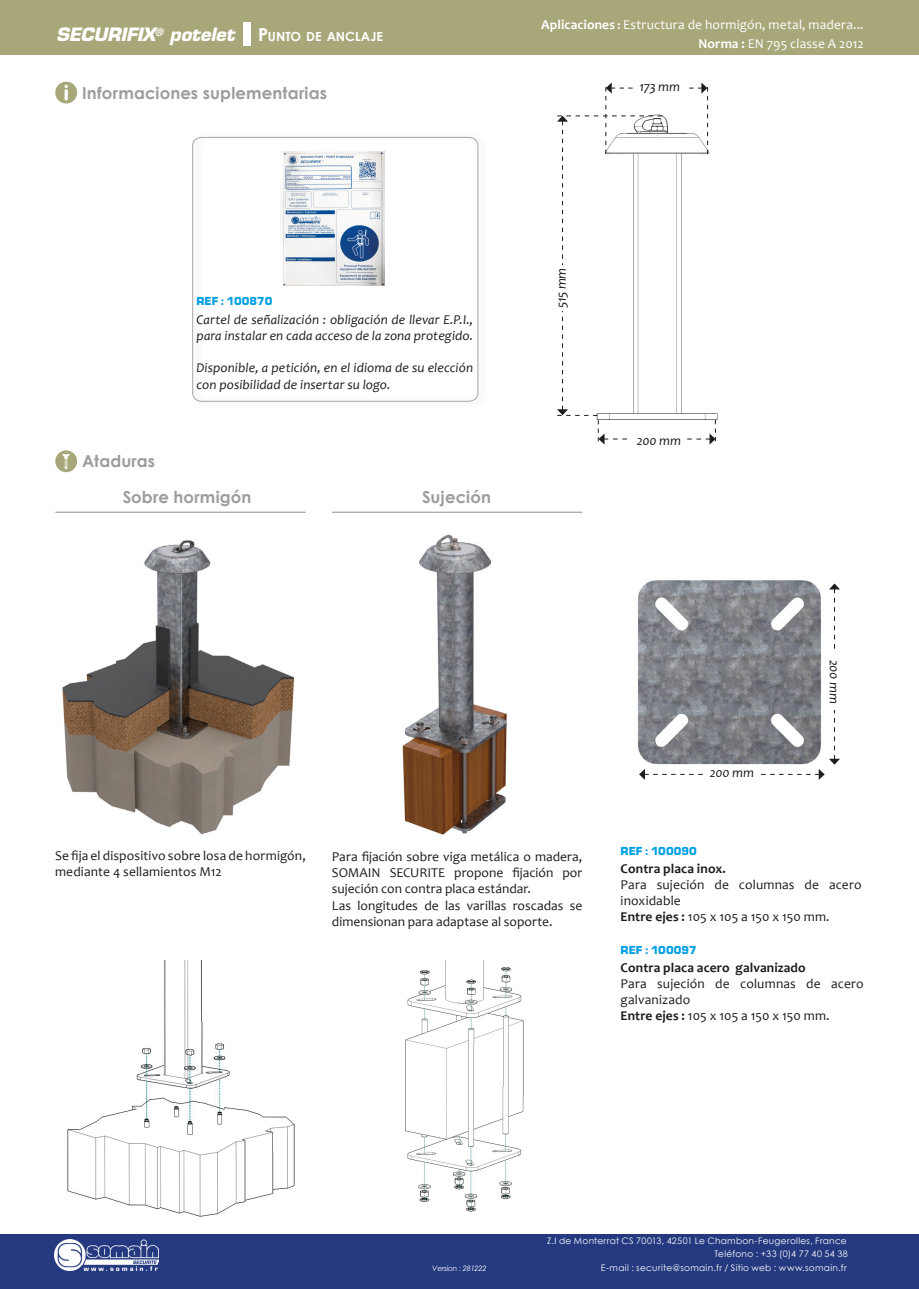
<style>
.page{position:relative;width:919px;height:1289px;background:#fff}
.page>*{position:absolute;margin:0;border:0;box-sizing:border-box;transform-origin:0 0}
.t1{font:italic 700 18px "Eurostile LT Std";letter-spacing:-.005em;color:#fff}
.t2{font:700 16.5px "Century Gothic";letter-spacing:.01em;color:#9d9d9d}
.t3{font:13.5px/16.2px "Candara";letter-spacing:.005em;color:#1d1d1b}
.t4{font:italic 13.5px/16.2px "Candara";letter-spacing:.01em;color:#1d1d1b}
.t5{font:13.5px/18.9px "Candara";letter-spacing:.01em;color:#fff;text-align:right}
.t6{font:700 13.5px "Candara";letter-spacing:.01em;color:#1d1d1b}
.t7{font:700 12.6px "Century Gothic";letter-spacing:.005em;color:#fff}
.t8{font:900 12px "Eurostile Becker";letter-spacing:.01em;color:#009fe3}
.t9{font:9px/13.8px "Century Gothic";letter-spacing:.03em;color:#fff;text-align:right}
.t10{font:italic 7.5px "Century Gothic";letter-spacing:-.025em;color:#fff}
.s1{font-size:18px}
.s2{font-weight:700}
.s3{font-weight:700;font-size:12px}
</style>
<div class="page">
<div style="left:55px;top:82px;width:22px;height:21px;background:#a8a779;border-radius:50%"></div>
<svg style="left:64px;top:85px;width:4px;height:15px"></svg>
<svg style="left:192px;top:136px;width:287px;height:266px"></svg>
<svg style="left:557px;top:82px;width:159px;height:362px"></svg>
<div style="left:556px;top:265px;width:9px;height:45px;background:#fff"></div>
<div style="left:630px;top:435px;width:57px;height:9px;background:#fff"></div>
<div style="left:634px;top:82px;width:51px;height:9px;background:#fff"></div>
<div style="left:55px;top:450px;width:22px;height:22px;background:#a8a779;border-radius:50%"></div>
<svg style="left:62px;top:454px;width:8px;height:15px"></svg>
<img style="left:638px;top:580px;width:174px;height:171px">
<img style="left:62px;top:540px;width:233px;height:295px">
<img style="left:402px;top:534px;width:105px;height:301px">
<svg style="left:639px;top:583px;width:201px;height:197px"></svg>
<div style="left:705px;top:767px;width:53px;height:11px;background:#fff"></div>
<div style="left:829px;top:653px;width:10px;height:57px;background:#fff"></div>
<img style="left:67px;top:960px;width:228px;height:257px">
<img style="left:405px;top:960px;width:119px;height:252px">
<hr style="left:55px;top:512px;width:251px;height:1px;background:#1d1d1b">
<hr style="left:332px;top:512px;width:250px;height:1px;background:#1d1d1b">
<div style="left:0;top:0;width:918px;height:55px;background:#a8a779"></div>
<div style="left:243px;top:22px;width:7px;height:23px;background:#fff"></div>
<div style="left:0;top:1233px;width:918px;height:55px;background:#243980"></div>
<img style="left:54px;top:1239px;width:105px;height:31px">
<h1 class="t1" style="left:56px;top:24px;width:180px">SECURIFIX<sup>®</sup> potelet</h1>
<p class="t7" style="left:258px;top:27px;width:126px"><span class="s1">P</span>UNTO DE ANCLAJE</p>
<p class="t5" style="left:541px;top:15px;width:324px"><span class="s2">Aplicaciones</span> <span class="s3">:</span> Estructura de hormigón, metal, madera...<br><span class="s2">Norma :</span> EN 795 classe A 2012</p>
<p class="t2" style="left:82px;top:80px;width:246px">Informaciones suplementarias</p>
<p class="t4" style="left:639px;top:79px;width:42px">173 mm</p>
<p class="t8" style="left:196px;top:294px;width:77px">REF : 100870</p>
<p class="t2" style="left:82px;top:449px;width:74px">Ataduras</p>
<p class="t4" style="left:196px;top:311px;width:278px">Cartel de señalización : obligación de llevar E.P.I., para instalar en cada acceso de la zona protegido.</p>
<p class="t4" style="left:196px;top:360px;width:278px">Disponible, a petición, en el idioma de su elección con posibilidad de insertar su logo.</p>
<p class="t2" style="left:123px;top:484px;width:130px">Sobre hormigón</p>
<p class="t2" style="left:422px;top:484px;width:70px">Sujeción</p>
<p class="t4" style="left:553px;top:308px;width:42px;rotate:-90deg">515 mm</p>
<p class="t4" style="left:637px;top:432px;width:45px">200 mm</p>
<p class="t3" style="left:55px;top:847px;width:252px">Se fija el dispositivo sobre losa de hormigón, mediante 4 sellamientos M12</p>
<p class="t3" style="left:332px;top:848px;width:252px;text-align:justify">Para fijación sobre viga metálica o madera, SOMAIN SECURITE propone fijación por sujeción con contra placa estándar.</p>
<p class="t3" style="left:332px;top:897px;width:252px">Las longitudes de las varillas roscadas se dimensionan para adaptase al soporte.</p>
<p class="t4" style="left:709px;top:764px;width:45px">200 mm</p>
<p class="t8" style="left:620px;top:844px;width:78px">REF : 100090</p>
<p class="t4" style="left:842px;top:659px;width:45px;rotate:90deg">200 mm</p>
<p class="t6" style="left:620px;top:859px;width:107px">Contra placa inox.</p>
<p class="t3" style="left:620px;top:876px;width:242px">Para sujeción de columnas de acero inoxidable</p>
<p class="t3" style="left:620px;top:908px;width:210px"><span class="s2">Entre ejes :</span> 105 x 105 a 150 x 150 mm.</p>
<p class="t8" style="left:620px;top:943px;width:78px">REF : 100097</p>
<p class="t6" style="left:620px;top:959px;width:186px">Contra placa acero galvanizado</p>
<p class="t3" style="left:620px;top:975px;width:244px">Para sujeción de columnas de acero galvanizado</p>
<p class="t3" style="left:620px;top:1007px;width:210px"><span class="s2">Entre ejes :</span> 105 x 105 a 150 x 150 mm.</p>
<p class="t9" style="left:547px;top:1233px;width:302px">Z.I de Monterrat CS 70013, 42501 Le Chambon-Feugerolles, France<br>Teléfono : +33 (0)4 77 40 54 38</p>
<p class="t10" style="left:432px;top:1263px;width:56px">Version : 281222</p>
<p class="t9" style="left:601px;top:1260px;width:247px">E-mail : securite@somain.fr / Sitio web : www.somain.fr</p>
</div>
